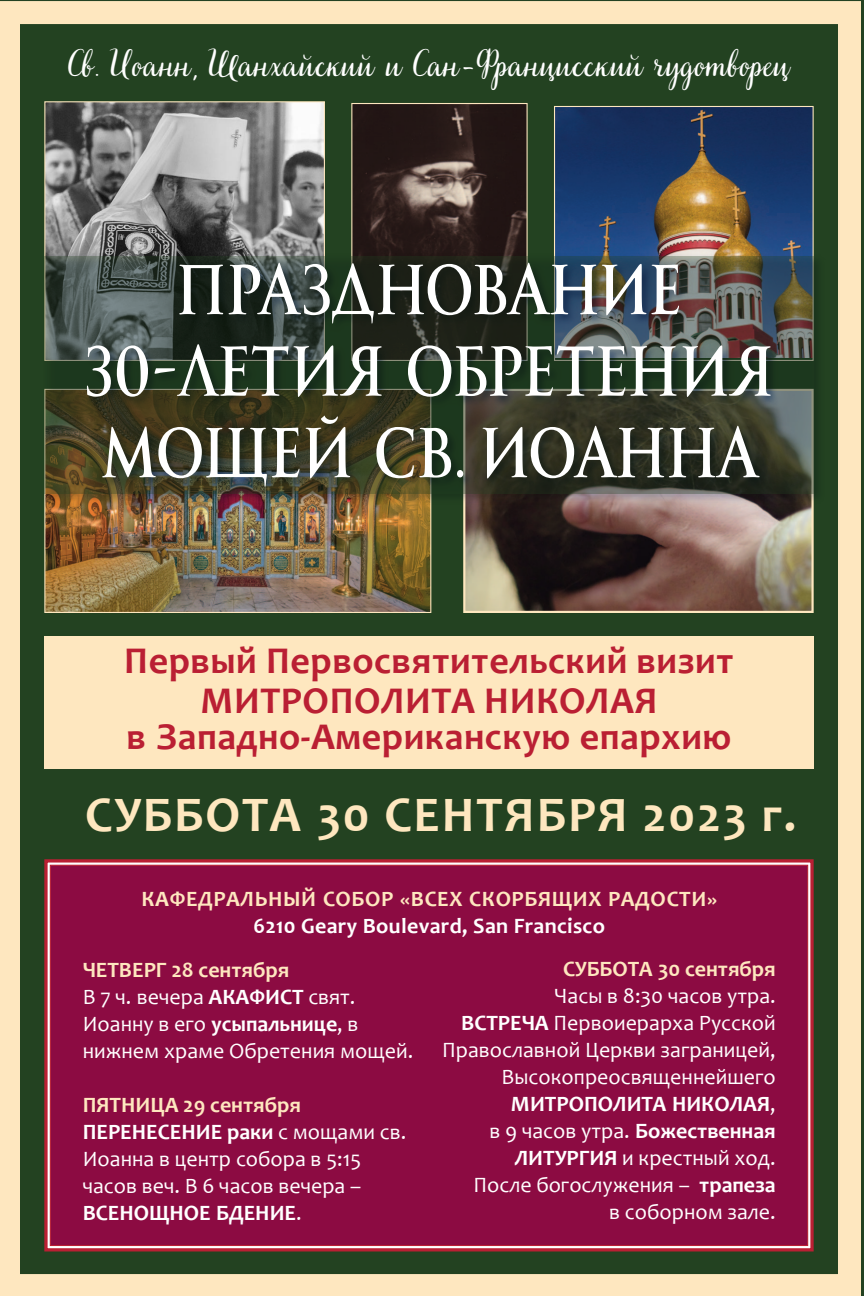
<style>
.page{position:relative;width:864px;height:1296px;background:#fff}
.page>*{position:absolute;margin:0;border:0;box-sizing:border-box;transform-origin:0 0}
.t1{font:700 70px/81.5px "Goudy Trajan";color:#fff;text-align:center;scale:.85 1}
.t2{font:700 50px "Candara";letter-spacing:.04em;color:#fee7bf}
.t3{font:700 38px/40px "Candara";letter-spacing:.015em;color:#ba1f33;text-align:center}
.t4{font:34px "Very Berry Pro";letter-spacing:.02em;color:#fff}
.t5{font:22px/27px "Candara";color:#fff}
.t6{font:700 22px "Candara";letter-spacing:.03em;color:#fee7bf}
.t7{font:700 22px "Candara";letter-spacing:.015em;color:#fff}
.t8{font:700 22px "Candara";color:#fee7bf}
.s1{font-weight:700}
.s2{font-weight:700;color:#fee7bf}
</style>
<div class="page">
<img style="left:0;top:1px;width:861px;height:1295px">
<h3 class="t4" style="left:68px;top:42px;width:723px">Св. Иоанн, Шанхайский и Сан-Францисский чудотворец</h3>
<h1 class="t1" style="left:84px;top:252px;width:813px">ПРАЗДНОВАНИЕ<br>30-летиЯ Обретения мощей св. Иоанна</h1>
<h3 class="t3" style="left:124px;top:640px;width:611px">Первый Первосвятительский визит<br>МИТРОПОЛИТА НИКОЛАЯ</h3>
<h3 class="t3" style="left:127px;top:716px;width:606px">в Западно-Американскую епархию</h3>
<h2 class="t2" style="left:85px;top:784px;width:713px">СУББОТА 30 СЕНТЯБРЯ 2023 г.</h2>
<p class="t6" style="left:141px;top:885px;width:577px">КАФЕДРАЛЬНЫЙ СОБОР «ВСЕХ СКОРБЯЩИХ РАДОСТИ»</p>
<p class="t7" style="left:253px;top:912px;width:353px">6210 Geary Boulevard, San Francisco</p>
<p class="t8" style="left:563px;top:955px;width:214px">СУББОТА 30 сентября</p>
<p class="t5" style="left:442px;top:982px;width:335px;text-align:right">Часы в 8:30 часов утра.<br><span class="s1">ВСТРЕЧА</span> Первоиерарха Русской<br>Православной Церкви заграницей,<br>Высокопреосвященнейшего<br><span class="s1">МИТРОПОЛИТА НИКОЛАЯ</span>,<br>в 9 часов утра. <span class="s1">Божественная<br>ЛИТУРГИЯ</span> и крестный ход.<br>После богослужения – <span class="s1">трапеза<br></span>в соборном зале.</p>
<p class="t5" style="left:83px;top:956px;width:332px"><span class="s2">ЧЕТВЕРГ 28 сентября<br></span>В 7 ч. вечера <span class="s1">АКАФИСТ</span> свят.<br>Иоанну в его <span class="s1">усыпальнице</span>, в нижнем храме Обретения мощей.</p>
<p class="t5" style="left:83px;top:1091px;width:325px"><span class="s2">ПЯТНИЦА 29 сентября<br></span><span class="s1">ПЕРЕНЕСЕНИЕ раки</span> с мощами св.<br>Иоанна в центр собора в 5:15 часов веч. В 6 часов вечера –<br><span class="s1">ВСЕНОЩНОЕ БДЕНИЕ</span>.</p>
</div>
